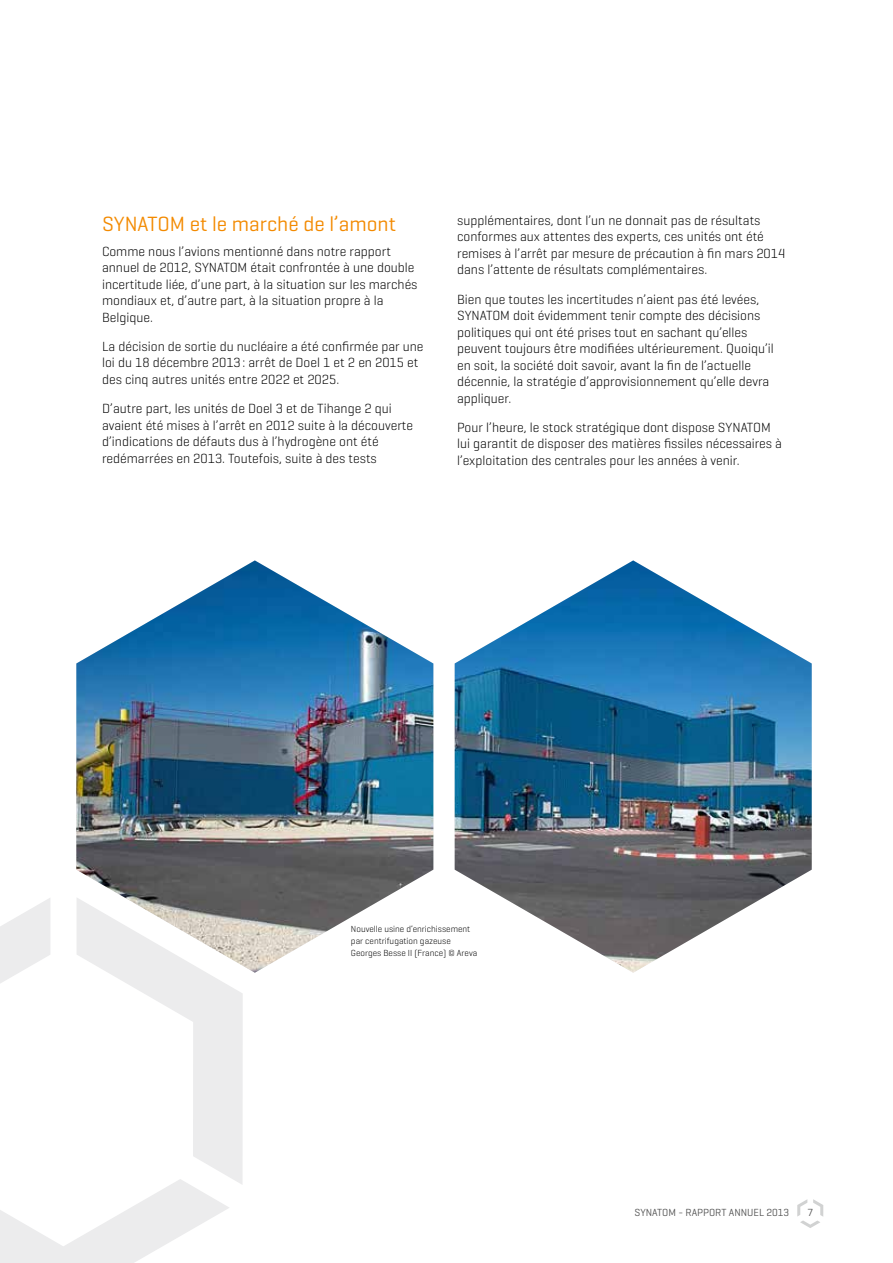
<style>
.page{position:relative;width:893px;height:1263px;background:#fff}
.page>*{position:absolute;margin:0;border:0;box-sizing:border-box;transform-origin:0 0}
.t1{font:21px "Geogrotesque";color:#f38a00}
.t2{font:300 13.5px/16.5px "Geogrotesque";color:#000}
.t3{font:10.5px "Geogrotesque";color:#565656}
.t4{font:300 9px/12px "Geogrotesque";color:#000}
</style>
<div class="page">
<svg style="left:0;top:973px;width:243px;height:290px"></svg>
<svg style="left:0;top:898px;width:50px;height:284px"></svg>
<img style="left:455px;top:560px;width:357px;height:413px">
<img style="left:76px;top:560px;width:357px;height:413px">
<svg style="left:797px;top:1199px;width:26px;height:29px"></svg>
<h1 class="t1" style="left:102px;top:210px;width:295px">SYNATOM et le marché de l’amont</h1>
<p class="t2" style="left:102px;top:242px;width:317px">Comme nous l’avions mentionné dans notre rapport annuel de 2012, SYNATOM était confrontée à une double incertitude liée, d’une part, à la situation sur les marchés mondiaux et, d’autre part, à la situation propre à la Belgique.</p>
<p class="t2" style="left:102px;top:337px;width:323px">La décision de sortie du nucléaire a été confirmée par une loi du 18 décembre 2013: arrêt de Doel 1 et 2 en 2015 et des cinq autres unités entre 2022 et 2025.</p>
<p class="t2" style="left:102px;top:400px;width:312px">D’autre part, les unités de Doel 3 et de Tihange 2 qui avaient été mises à l’arrêt en 2012 suite à la découverte d’indications de défauts dus à l’hydrogène ont été redémarrées en 2013. Toutefois, suite à des tests</p>
<p class="t2" style="left:457px;top:212px;width:330px">supplémentaires, dont l’un ne donnait pas de résultats conformes aux attentes des experts, ces unités ont été remises à l’arrêt par mesure de précaution à fin mars 2014 dans l’attente de résultats complémentaires.</p>
<p class="t2" style="left:457px;top:290px;width:318px">Bien que toutes les incertitudes n’aient pas été levées, SYNATOM doit évidemment tenir compte des décisions politiques qui ont été prises tout en sachant qu’elles peuvent toujours être modifiées ultérieurement. Quoiqu’il en soit, la société doit savoir, avant la fin de l’actuelle décennie, la stratégie d’approvisionnement qu’elle devra appliquer.</p>
<p class="t2" style="left:457px;top:419px;width:326px">Pour l’heure, le stock stratégique dont dispose SYNATOM lui garantit de disposer des matières fissiles nécessaires à l’exploitation des centrales pour les années à venir.</p>
<p class="t4" style="left:351px;top:923px;width:128px">Nouvelle usine d’enrichissement par centrifugation gazeuse<br>Georges Besse II (France) © Areva</p>
<p class="t3" style="left:634px;top:1206px;width:156px">SYNATOM - RAPPORT ANNUEL 2013</p>
<p class="t3" style="left:807px;top:1206px;width:7px">7</p>
</div>
